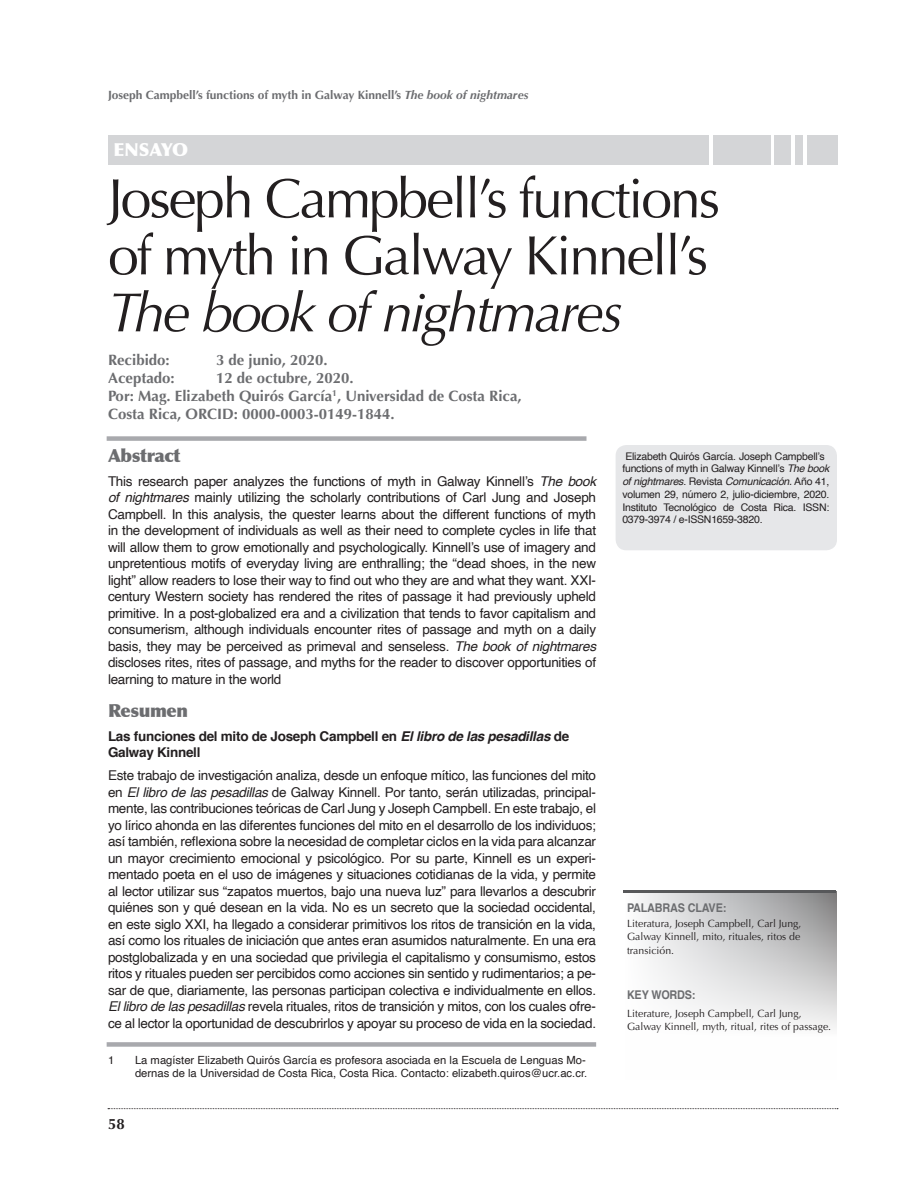
<style>
.page{position:relative;width:918px;height:1188px;background:#fff}
.page>*{position:absolute;margin:0;border:0;box-sizing:border-box;transform-origin:0 0}
.t1{font:55.5px/57px "Optima";letter-spacing:-.04em;color:#231f20}
.t2{font:italic 55.5px "Optima";letter-spacing:-.04em;color:#231f20}
.t3{font:900 18px "Optima";letter-spacing:-.02em;color:#6c6d70}
.t4{font:900 18px "Optima";color:#fff}
.t5{font:700 15px/18px "Optima";color:#6c6d70}
.t6{font:700 15px "Optima";color:#231f20}
.t7{font:13.5px/16.5px "Helvetica";letter-spacing:-.02em;color:#231f20;text-align:justify}
.t8{font:700 13.5px/16.5px "Helvetica";letter-spacing:-.02em;color:#231f20}
.t9{font:700 12px "Optima";color:#6c6d70}
.t10{font:700 12px "Helvetica";letter-spacing:-.015em;color:#6c6d70;scale:.9 1}
.t11{font:11.25px/12.8px "Helvetica";color:#231f20}
.t12{font:10.5px/12.8px "Helvetica";letter-spacing:-.02em;color:#231f20}
.t13{font:10.5px/13.5px "Optima";color:#231f20}
.s1{font-style:italic}
</style>
<div class="page">
<svg style="left:108px;top:1108px;width:730px;height:1px"></svg>
<svg style="left:639px;top:893px;width:197px;height:135px"></svg>
<div style="left:616px;top:445px;width:221px;height:105px;background:#e6e7e9;border-radius:11px"></div>
<hr style="left:624px;top:891px;width:212px;height:2px;background:#57585a">
<div style="left:107px;top:1042px;width:489px;height:5px;background:#a8a9ad"></div>
<div style="left:107px;top:436px;width:479px;height:5px;background:#a8a9ad"></div>
<div style="left:108px;top:135px;width:600px;height:29px;background:#d4d5d7"></div>
<div style="left:713px;top:135px;width:58px;height:29px;background:#d4d5d7"></div>
<div style="left:774px;top:135px;width:17px;height:29px;background:#d4d5d7"></div>
<div style="left:795px;top:135px;width:7px;height:29px;background:#d4d5d7"></div>
<div style="left:808px;top:135px;width:30px;height:29px;background:#d4d5d7"></div>
<p class="t9" style="left:108px;top:88px;width:422px">Joseph Campbell’s functions of myth in Galway Kinnell’s <span class="s1">The book of nightmares</span></p>
<h2 class="t4" style="left:113px;top:138px;width:76px">ENSAYO</h2>
<h1 class="t1" style="left:108px;top:171px;width:614px">Joseph Campbell’s functions of myth in Galway Kinnell’s</h1>
<h1 class="t2" style="left:108px;top:280px;width:517px">The book of nightmares</h1>
<p class="t5" style="left:108px;top:351px;width:63px">Recibido:</p>
<p class="t5" style="left:216px;top:351px;width:113px">3 de junio, 2020.</p>
<p class="t5" style="left:108px;top:369px;width:68px">Aceptado:</p>
<p class="t5" style="left:108px;top:369px;width:415px;text-indent:108px">12 de octubre, 2020.<br>Por: Mag. Elizabeth Quirós García<sup>1</sup>, Universidad de Costa Rica,<br>Costa Rica, ORCID: 0000-0003-0149-1844.</p>
<h2 class="t3" style="left:108px;top:445px;width:74px">Abstract</h2>
<p class="t7" style="left:108px;top:473px;width:490px">This research paper analyzes the functions of myth in Galway Kinnell’s <span class="s1">The book of nightmares</span> mainly utilizing the scholarly contributions of Carl Jung and Joseph Campbell. In this analysis, the quester learns about the different functions of myth in the development of individuals as well as their need to complete cycles in life that will allow them to grow emotionally and psychologically. Kinnell’s use of imagery and unpretentious motifs of everyday living are enthralling; the “dead shoes, in the new light” allow readers to lose their way to find out who they are and what they want. XXI&shy;century Western society has rendered the rites of passage it had previously upheld primitive. In a post-globalized era and a civilization that tends to favor capitalism and consumerism, although individuals encounter rites of passage and myth on a daily basis, they may be perceived as primeval and senseless. <span class="s1">The book of nightmares </span>discloses rites, rites of passage, and myths for the reader to discover opportunities of learning to mature in the world</p>
<h2 class="t3" style="left:108px;top:700px;width:82px">Resumen</h2>
<p class="t8" style="left:108px;top:728px;width:463px">Las funciones del mito de Joseph Campbell en <span class="s1">El libro de las pesadillas</span> de<br>Galway Kinnell</p>
<p class="t7" style="left:108px;top:768px;width:490px">Este trabajo de investigación analiza, desde un enfoque mítico, las funciones del mito en <span class="s1">El libro de las pesadillas</span> de Galway Kinnell. Por tanto, serán utilizadas, principal&shy;mente, las contribuciones teóricas de Carl Jung y Joseph Campbell. En este trabajo, el yo lírico ahonda en las diferentes funciones del mito en el desarrollo de los individuos; así también, reflexiona sobre la necesidad de completar ciclos en la vida para alcanzar un mayor crecimiento emocional y psicológico. Por su parte, Kinnell es un experi&shy;mentado poeta en el uso de imágenes y situaciones cotidianas de la vida, y permite al lector utilizar sus “zapatos muertos, bajo una nueva luz” para llevarlos a descubrir quiénes son y qué desean en la vida. No es un secreto que la sociedad occidental, en este siglo XXI, ha llegado a considerar primitivos los ritos de transición en la vida, así como los rituales de iniciación que antes eran asumidos naturalmente. En una era postglobalizada y en una sociedad que privilegia el capitalismo y consumismo, estos ritos y rituales pueden ser percibidos como acciones sin sentido y rudimentarios; a pe&shy;sar de que, diariamente, las personas participan colectiva e individualmente en ellos.<br><span class="s1">El libro de las pesadillas</span> revela rituales, ritos de transición y mitos, con los cuales ofre&shy;ce al lector la oportunidad de descubrirlos y apoyar su proceso de vida en la sociedad.</p>
<p class="t11" style="left:108px;top:1054px;width:8px">1</p>
<p class="t11" style="left:135px;top:1054px;width:454px">La magíster Elizabeth Quirós García es profesora asociada en la Escuela de Lenguas Mo&shy;dernas de la Universidad de Costa Rica, Costa Rica. Contacto: elizabeth.quiros@ucr.ac.cr.</p>
<p class="t6" style="left:108px;top:1115px;width:18px">58</p>
<p class="t12" style="left:622px;top:450px;width:208px">Elizabeth Quirós García. Joseph Campbell’s functions of myth in Galway Kinnell’s <span class="s1">The book of nightmares</span>. Revista <span class="s1">Comunicación.</span> Año 41, volumen 29, número 2, julio-diciembre, 2020.<br>Instituto Tecnológico de Costa Rica. ISSN:<br>0379-3974 / e-ISSN1659-3820.</p>
<p class="t10" style="left:627px;top:898px;width:112px">PALABRAS CLAVE:</p>
<p class="t13" style="left:627px;top:916px;width:176px;text-align:justify">Literatura, Joseph Campbell, Carl Jung, Galway Kinnell, mito, rituales, ritos de transición.</p>
<p class="t10" style="left:627px;top:985px;width:78px">KEY WORDS:</p>
<p class="t13" style="left:627px;top:1006px;width:206px">Literature, Joseph Campbell, Carl Jung,<br>Galway Kinnell, myth, ritual, rites of passage.</p>
</div>
